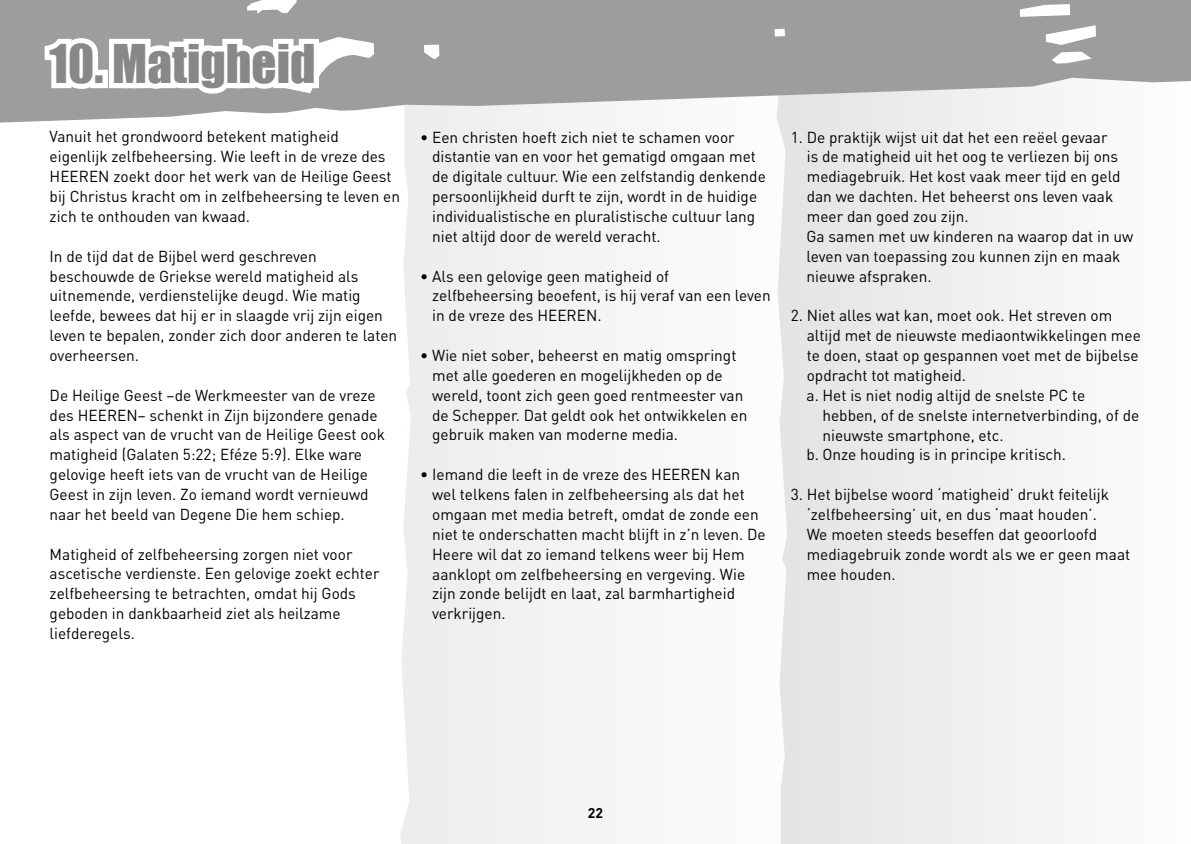
<style>
.page{position:relative;width:1191px;height:844px;background:#fff}
.page>*{position:absolute;margin:0;border:0;box-sizing:border-box;transform-origin:0 0}
.t1{font:49px "Impact";color:#87888a}
.t2{font:15.75px/19.8px "DIN";color:#000}
.t3{font:700 14px "DIN";color:#000}
</style>
<div class="page">
<div style="left:400px;top:123px;width:204px;height:720px;background:#f0f1f1"></div>
<div style="left:777px;top:123px;width:277px;height:720px;background:#eceded"></div>
<svg style="left:0;top:0;width:1191px;height:123px;fill:#9c9d9f"></svg>
<svg style="left:39px;top:0;width:285px;height:123px"></svg>
<h1 class="t1" style="left:50px;top:26px;width:267px">10. Matigheid</h1>
<p class="t2" style="left:50px;top:127px;width:352px">Vanuit het grondwoord betekent matigheid eigenlijk zelfbeheersing. Wie leeft in de vreze des HEEREN zoekt door het werk van de Heilige Geest bij Christus kracht om in zelfbeheersing te leven en zich te onthouden van kwaad.</p>
<p class="t2" style="left:50px;top:246px;width:349px">In de tijd dat de Bijbel werd geschreven beschouwde de Griekse wereld matigheid als uitnemende, verdienstelijke deugd. Wie matig leefde, bewees dat hij er in slaagde vrij zijn eigen leven te bepalen, zonder zich door anderen te laten overheersen.</p>
<p class="t2" style="left:50px;top:384px;width:337px">De Heilige Geest –de Werkmeester van de vreze des HEEREN– schenkt in Zijn bijzondere genade als aspect van de vrucht van de Heilige Geest ook matigheid (Galaten 5:22; Eféze 5:9). Elke ware gelovige heeft iets van de vrucht van de Heilige Geest in zijn leven. Zo iemand wordt vernieuwd naar het beeld van Degene Die hem schiep.</p>
<p class="t2" style="left:50px;top:543px;width:331px">Matigheid of zelfbeheersing zorgen niet voor ascetische verdienste. Een gelovige zoekt echter zelfbeheersing te betrachten, omdat hij Gods geboden in dankbaarheid ziet als heilzame liefderegels.</p>
<p class="t2" style="left:432px;top:127px;width:335px;text-indent:-12px">• Een christen hoeft zich niet te schamen voor distantie van en voor het gematigd omgaan met de digitale cultuur. Wie een zelfstandig denkende persoonlijkheid durft te zijn, wordt in de huidige individualistische en pluralistische cultuur lang niet altijd door de wereld veracht.</p>
<p class="t2" style="left:432px;top:265px;width:340px;text-indent:-12px">• Als een gelovige geen matigheid of zelfbeheersing beoefent, is hij veraf van een leven in de vreze des HEEREN.</p>
<p class="t2" style="left:432px;top:345px;width:317px;text-indent:-12px">• Wie niet sober, beheerst en matig omspringt met alle goederen en mogelijkheden op de wereld, toont zich geen goed rentmeester van de Schepper. Dat geldt ook het ontwikkelen en gebruik maken van moderne media.</p>
<p class="t2" style="left:432px;top:464px;width:335px;text-indent:-12px">• Iemand die leeft in de vreze des HEEREN kan wel telkens falen in zelfbeheersing als dat het omgaan met media betreft, omdat de zonde een niet te onderschatten macht blijft in z’n leven. De Heere wil dat zo iemand telkens weer bij Hem aanklopt om zelfbeheersing en vergeving. Wie zijn zonde belijdt en laat, zal barmhartigheid verkrijgen.</p>
<p class="t2" style="left:806px;top:127px;width:328px;text-indent:-16px">1. De praktijk wijst uit dat het een reëel gevaar<br>is de matigheid uit het oog te verliezen bij ons mediagebruik. Het kost vaak meer tijd en geld dan we dachten. Het beheerst ons leven vaak meer dan goed zou zijn.<br>Ga samen met uw kinderen na waarop dat in uw leven van toepassing zou kunnen zijn en maak nieuwe afspraken.</p>
<p class="t2" style="left:806px;top:305px;width:336px;text-indent:-16px">2. Niet alles wat kan, moet ook. Het streven om altijd met de nieuwste mediaontwikkelingen mee te doen, staat op gespannen voet met de bijbelse opdracht tot matigheid.<br>a. Het is niet nodig altijd de snelste PC te</p>
<p class="t2" style="left:822px;top:404px;width:318px">hebben, of de snelste internetverbinding, of de</p>
<p class="t2" style="left:822px;top:424px;width:183px">nieuwste smartphone, etc.</p>
<p class="t2" style="left:806px;top:444px;width:261px">b. Onze houding is in principe kritisch.</p>
<p class="t2" style="left:806px;top:484px;width:325px;text-indent:-16px">3. Het bijbelse woord ‘matigheid’ drukt feitelijk ‘zelfbeheersing’ uit, en dus ‘maat houden’.<br>We moeten steeds beseffen dat geoorloofd mediagebruik zonde wordt als we er geen maat mee houden.</p>
<p class="t3" style="left:588px;top:803px;width:17px">22</p>
</div>
